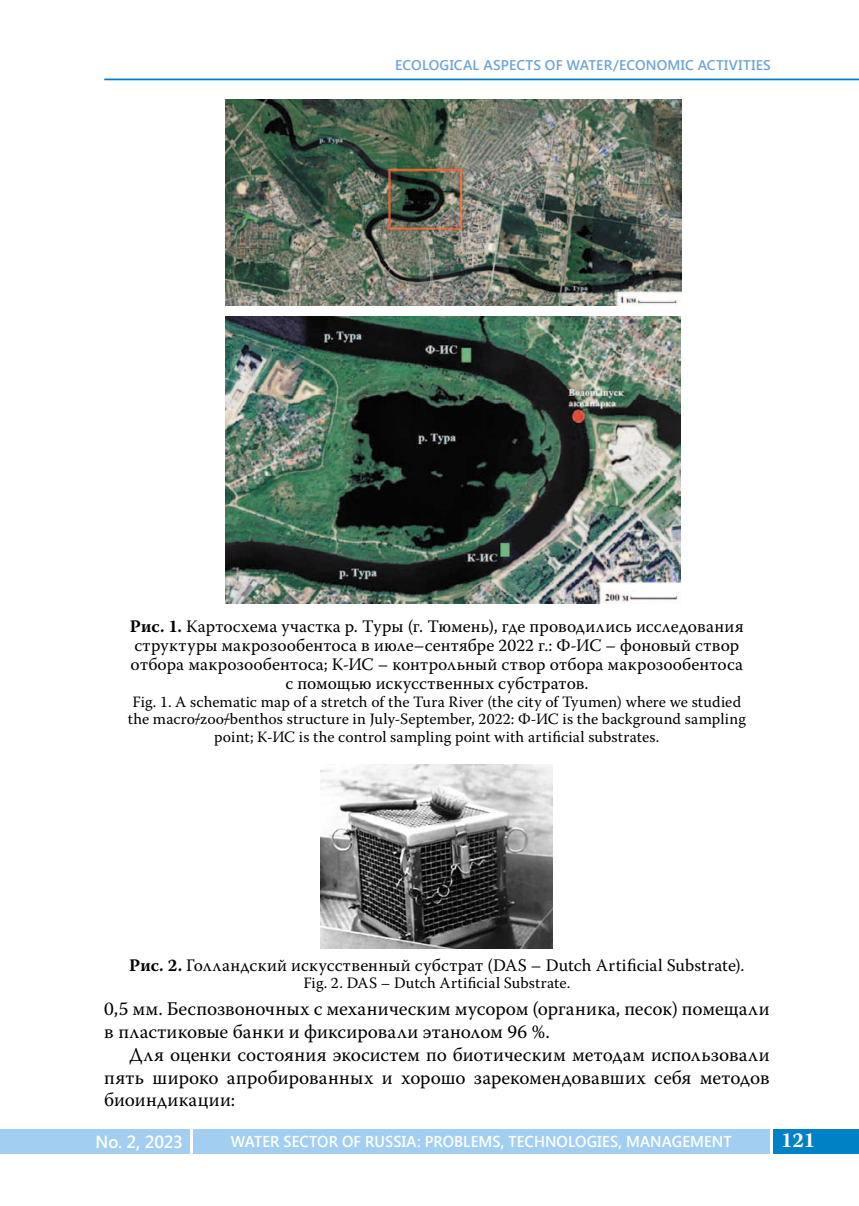
<style>
.page{position:relative;width:859px;height:1206px;background:#fff}
.page>*{position:absolute;margin:0;border:0;box-sizing:border-box;transform-origin:0 0}
.t1{font:700 21px "Warnock Pro";color:#fff}
.t2{font:19.25px/22.8px "Warnock Pro";letter-spacing:.005em;color:#000}
.t3{font:17.5px/19.2px "Warnock Pro";letter-spacing:.01em;color:#000;text-align:center}
.t4{font:600 17.5px "Segoe UI";letter-spacing:-.02em;color:#fff;scale:.96 1}
.t5{font:15.75px/17.5px "Warnock Pro";letter-spacing:.01em;color:#000;text-align:center}
.t6{font:600 15.75px "Segoe UI";letter-spacing:.005em;color:#fff;scale:.95 1}
.t7{font:600 14px "Segoe UI";letter-spacing:.01em;color:#6da5d6}
.s1{font-weight:700}
</style>
<div class="page">
<div style="left:193px;top:1128px;width:576px;height:25px;background:#a2cff1"></div>
<div style="left:772px;top:1128px;width:86px;height:25px;background:#0080c5"></div>
<div style="left:0;top:1128px;width:189px;height:25px;background:#a2cff1"></div>
<hr style="left:104px;top:79px;width:754px;height:1px;background:#0080c5">
<img style="left:225px;top:100px;width:455px;height:205px">
<img style="left:225px;top:317px;width:455px;height:287px">
<img style="left:321px;top:764px;width:231px;height:184px">
<p class="t7" style="left:395px;top:55px;width:10px">ECO</p>
<p class="t7" style="left:422px;top:55px;width:167px">LOGICAL ASPECTS OF WATER</p>
<p class="t7" style="left:612px;top:55px;width:16px">/ECO</p>
<p class="t7" style="left:645px;top:55px;width:61px">NOMIC ACTI</p>
<p class="t7" style="left:728px;top:55px;width:17px">VITIE</p>
<p class="t7" style="left:763px;top:55px;width:9px">S</p>
<p class="t3" style="left:130px;top:616px;width:615px"><span class="s1">Рис. 1.</span> Картосхема участка р. Туры (г. Тюмень), где проводились исследования структуры макрозообентоса в июле–сентябре 2022 г.: Ф-ИС – фоновый створ отбора макрозообентоса; К-ИС – контрольный створ отбора макрозообентоса с помощью искусственных субстратов.</p>
<p class="t5" style="left:128px;top:692px;width:619px">Fig. 1. A schematic map of a stretch of the Tura River (the city of Tyumen) where we studied the macro/zoo/benthos structure in July-September, 2022: Ф-ИС is the background sampling point; К-ИС is the control sampling point with artificial substrates.</p>
<p class="t3" style="left:129px;top:954px;width:616px"><span class="s1">Рис. 2.</span> Голландский искусственный субстрат (DAS – Dutch Artificial Substrate).</p>
<p class="t5" style="left:303px;top:973px;width:268px">Fig. 2. DAS – Dutch Artificial Substrate.</p>
<p class="t2" style="left:104px;top:997px;width:666px">0,5 мм. Беспозвоночных с механическим мусором (органика, песок) помещали в пластиковые банки и фиксировали этанолом 96 %.</p>
<p class="t2" style="left:104px;top:1042px;width:666px;text-align:justify;text-indent:25px">Для оценки состояния экосистем по биотическим методам использовали пять широко апробированных и хорошо зарекомендовавших себя методов биоиндикации:</p>
<p class="t4" style="left:96px;top:1129px;width:92px">NO. 2, 2023</p>
<p class="t6" style="left:231px;top:1129px;width:528px">WATER SECTOR OF RUSSIA: PROBLEMS, TEC HNOLOGIES, MANAGEMENT</p>
<p class="t1" style="left:780px;top:1127px;width:36px">121</p>
</div>
